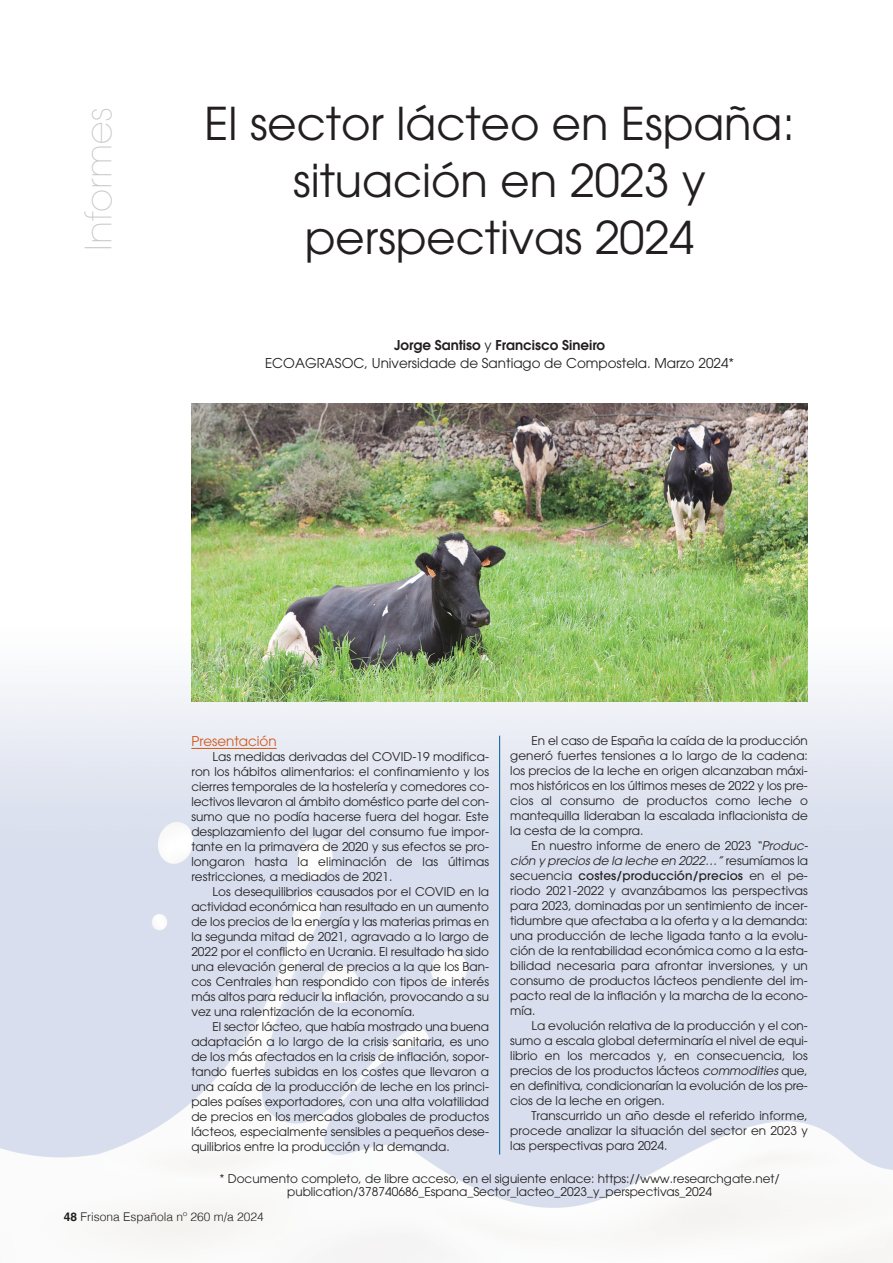
<style>
.page{position:relative;width:893px;height:1263px;background:#fff}
.page>*{position:absolute;margin:0;border:0;box-sizing:border-box;transform-origin:0 0}
.t1{font:45px "Avant Garde";color:#231f20}
.t2{font:200 36px "Avant Garde";color:#c7c8ca}
.t3{font:13.5px "Avant Garde";color:#231f20}
.t4{font:600 13.5px "Avant Garde";color:#231f20}
.t5{font:13.5px "Avant Garde";color:#d1581a}
.t6{font:12px/15px "Avant Garde";color:#231f20;text-align:justify}
.t7{font:300 12px "Helvetica";color:#231f20}
.s1{font-weight:400}
.s2{font-style:italic}
.s3{font-weight:500}
.s4{font-weight:700}
</style>
<div class="page">
<hr style="left:191px;top:748px;width:86px;height:1px;background:#d1581a">
<hr style="left:499px;top:736px;width:1px;height:418px;background:#01589c">
<img style="left:191px;top:404px;width:617px;height:298px">
<p class="t2" style="left:85px;top:251px;width:146px;rotate:-90deg">Informes</p>
<p class="t1" style="left:204px;top:106px;width:592px">El sector lácteo en España:</p>
<p class="t1" style="left:293px;top:163px;width:414px">situación en 2023 y</p>
<p class="t1" style="left:305px;top:220px;width:391px">perspectivas 2024</p>
<p class="t4" style="left:394px;top:340px;width:213px">Jorge Santiso <span class="s1">y</span> Francisco Sineiro</p>
<p class="t3" style="left:265px;top:358px;width:471px">ECOAGRASOC, Universidade de Santiago de Compostela. Marzo 2024*</p>
<p class="t5" style="left:191px;top:736px;width:87px">Presentación</p>
<p class="t6" style="left:191px;top:750px;width:299px;text-indent:21px">Las medidas derivadas del COVID-19 modifica&shy;ron los hábitos alimentarios: el confinamiento y los cierres temporales de la hostelería y comedores co&shy;lectivos llevaron al ámbito doméstico parte del con&shy;sumo que no podía hacerse fuera del hogar. Este desplazamiento del lugar del consumo fue impor&shy;tante en la primavera de 2020 y sus efectos se pro&shy;longaron hasta la eliminación de las últimas restricciones, a mediados de 2021.</p>
<p class="t6" style="left:191px;top:885px;width:299px;text-indent:21px">Los desequilibrios causados por el COVID en la actividad económica han resultado en un aumento de los precios de la energía y las materias primas en la segunda mitad de 2021, agravado a lo largo de 2022 por el conflicto en Ucrania. El resultado ha sido una elevación general de precios a la que los Ban&shy;cos Centrales han respondido con tipos de interés más altos para reducir la inflación, provocando a su vez una ralentización de la economía.</p>
<p class="t6" style="left:191px;top:1020px;width:299px;text-indent:21px">El sector lácteo, que había mostrado una buena adaptación a lo largo de la crisis sanitaria, es uno de los más afectados en la crisis de inflación, sopor&shy;tando fuertes subidas en los costes que llevaron a una caída de la producción de leche en los princi&shy;pales países exportadores, con una alta volatilidad de precios en los mercados globales de productos lácteos, especialmente sensibles a pequeños dese&shy;quilibrios entre la producción y la demanda.</p>
<p class="t6" style="left:510px;top:734px;width:299px;text-indent:21px">En el caso de España la caída de la producción generó fuertes tensiones a lo largo de la cadena: los precios de la leche en origen alcanzaban máxi&shy;mos históricos en los últimos meses de 2022 y los pre&shy;cios al consumo de productos como leche o mantequilla lideraban la escalada inflacionista de la cesta de la compra.</p>
<p class="t6" style="left:510px;top:839px;width:301px;text-align:left;text-indent:21px">En nuestro informe de enero de 2023 <span class="s2">“Produc&shy;ción y precios de la leche en 2022…”</span> r e s u m ía m o s l a secuencia <span class="s3">costes/producción/precios</span> en el pe&shy;riodo 2021-2022 y avanzábamos las perspectivas para 2023, dominadas por un sentimiento de incer&shy;tidumbre que afectaba a la oferta y a la demanda: una producción de leche ligada tanto a la evolu&shy;ción de la rentabilidad económica como a la esta&shy;bilidad necesaria para afrontar inversiones, y un consumo de productos lácteos pendiente del im&shy;pacto real de la inflación y la marcha de la econo&shy;mía.</p>
<p class="t6" style="left:510px;top:1019px;width:299px;text-indent:21px">La evolución relativa de la producción y el con&shy;sumo a escala global determinaría el nivel de equi&shy;librio en los mercados y, en consecuencia, los precios de los productos lácteos <span class="s2">commodities</span> que, en definitiva, condicionarían la evolución de los pre&shy;cios de la leche en origen.</p>
<p class="t6" style="left:510px;top:1109px;width:299px;text-indent:21px">Transcurrido un año desde el referido informe, procede analizar la situación del sector en 2023 y las perspectivas para 2024.</p>
<p class="t6" style="left:219px;top:1172px;width:562px">* Documento completo, de libre acceso, en el siguiente enlace: https://www.researchgate.net/</p>
<p class="t6" style="left:287px;top:1185px;width:426px">publication/378740686_Espana_Sector_lacteo_2023_y_perspectivas_2024</p>
<p class="t7" style="left:64px;top:1212px;width:202px"><span class="s4">48</span> Frisona Española nº 260 m/a 2024</p>
</div>
